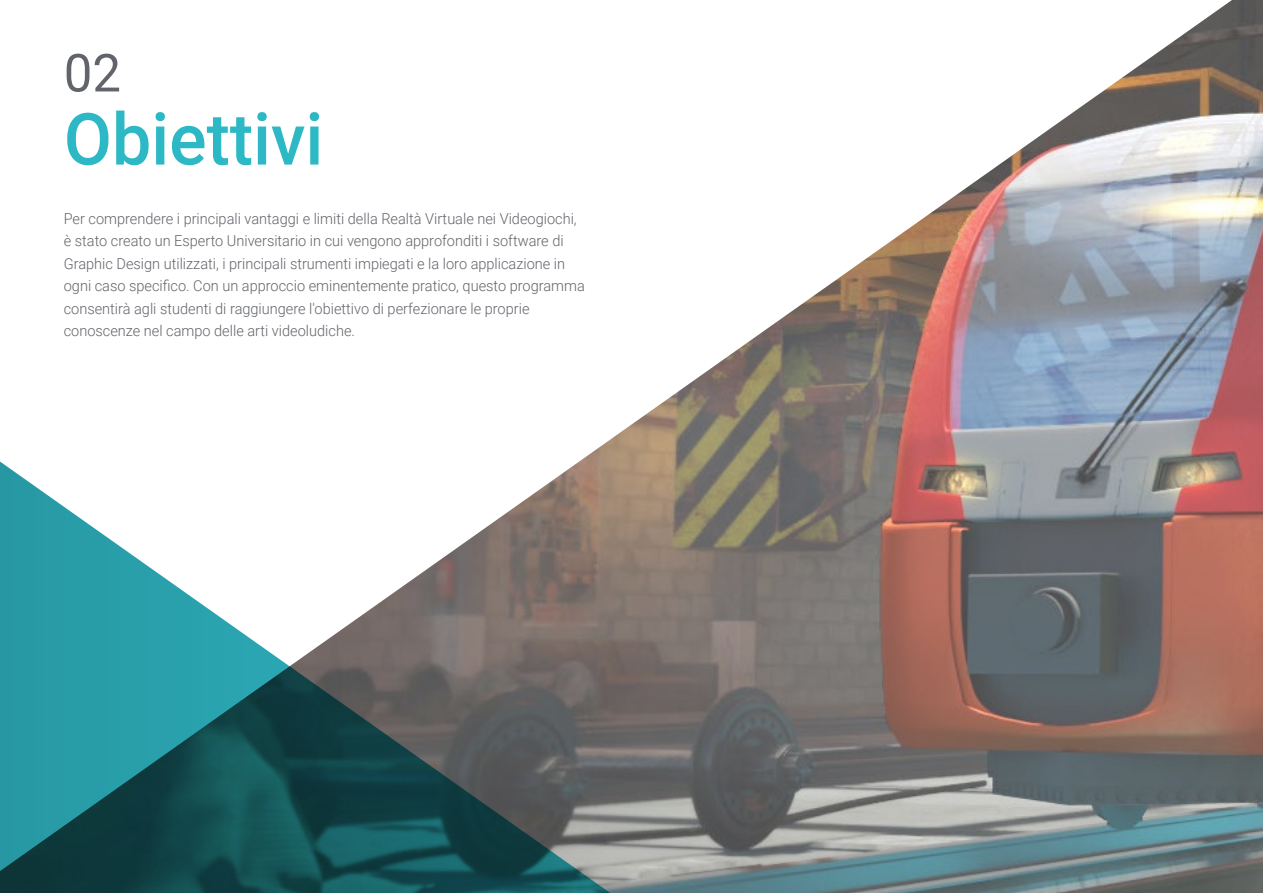
<style>
.page{position:relative;width:1263px;height:893px;background:#fff}
.page>*{position:absolute;margin:0;border:0;box-sizing:border-box;transform-origin:0 0}
.t1{font:500 72px "Roboto";color:#2db8c5}
.t2{font:52.5px "Roboto";color:#61646a}
.t3{font:300 15px/22.5px "Roboto";color:#61646a}
</style>
<div class="page">
<img style="left:601px;top:0;width:662px;height:893px">
<svg style="left:0;top:446px;width:640px;height:447px"></svg>
<h2 class="t2" style="left:64px;top:36px;width:59px">02</h2>
<h1 class="t1" style="left:64px;top:89px;width:261px">Obiettivi</h1>
<p class="t3" style="left:64px;top:207px;width:522px">Per comprendere i principali vantaggi e limiti della Realtà Virtuale nei Videogiochi, è stato creato un Esperto Universitario in cui vengono approfonditi i software di Graphic Design utilizzati, i principali strumenti impiegati e la loro applicazione in ogni caso specifico. Con un approccio eminentemente pratico, questo programma consentirà agli studenti di raggiungere l'obiettivo di perfezionare le proprie conoscenze nel campo delle arti videoludiche.</p>
</div>
